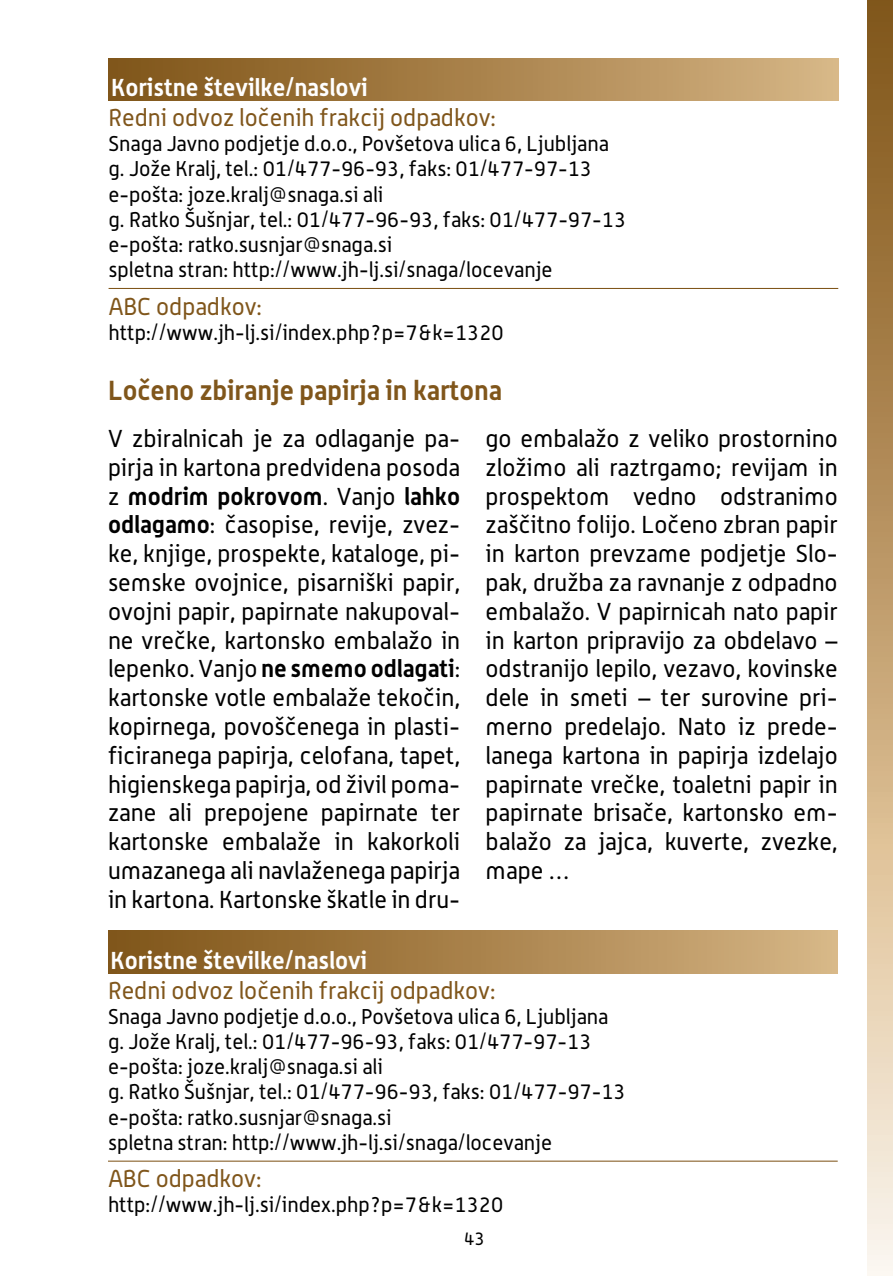
<style>
.page{position:relative;width:893px;height:1276px;background:#fff}
.page>*{position:absolute;margin:0;border:0;box-sizing:border-box;transform-origin:0 0}
.t1{font:700 27px "Alwyn OT";color:#80561b}
.t2{font:24px/28.8px "Alwyn OT";color:#000;text-align:justify}
.t3{font:24px "Alwyn OT";color:#80561b}
.t4{font:700 24px "Alwyn OT";color:#fff}
.t5{font:21px/25.2px "Alwyn OT";color:#000}
.t6{font:18px "Alwyn OT";color:#000}
.s1{font-weight:700}
</style>
<div class="page">
<div style="left:868px;top:0;width:25px;height:1276px;background:linear-gradient(to bottom,#82510d,#fff7e5)"></div>
<hr style="left:109px;top:288px;width:729px;height:1px;background:#80561b">
<div style="left:109px;top:58px;width:729px;height:43px;background:linear-gradient(to right,#7e5315,#d5b484)"></div>
<hr style="left:108px;top:1160px;width:730px;height:1px;background:#80561b">
<div style="left:108px;top:930px;width:730px;height:43px;background:linear-gradient(to right,#7e5315,#d5b484)"></div>
<p class="t4" style="left:111px;top:73px;width:258px">Koristne številke/naslovi</p>
<p class="t3" style="left:109px;top:103px;width:389px">Redni odvoz ločenih frakcij odpadkov:</p>
<p class="t5" style="left:109px;top:132px;width:519px">Snaga Javno podjetje d.o.o., Povšetova ulica 6, Ljubljana g. Jože Kralj, tel.: 01/477-96-93, faks: 01/477-97-13 e-pošta: joze.kralj@snaga.si ali<br>g. Ratko Šušnjar, tel.: 01/477-96-93, faks: 01/477-97-13 e-pošta: ratko.susnjar@snaga.si<br>spletna stran: http://www.jh-lj.si/snaga/locevanje</p>
<p class="t3" style="left:109px;top:292px;width:155px">ABC odpadkov:</p>
<p class="t5" style="left:109px;top:320px;width:397px">http://www.jh-lj.si/index.php?p=7&amp;k=1320</p>
<p class="t1" style="left:108px;top:373px;width:395px">Ločeno zbiranje papirja in kartona</p>
<p class="t2" style="left:108px;top:424px;width:354px">V zbiralnicah je za odlaganje pa&shy;pirja in kartona predvidena posoda z <span class="s1">modrim pokrovom</span>. Vanjo <span class="s1">lahko odlagamo</span>: časopise, revije, zvez&shy;ke, knjige, prospekte, kataloge, pi&shy;semske ovojnice, pisarniški papir, ovojni papir, papirnate nakupoval&shy;ne vrečke, kartonsko embalažo in lepenko. Vanjo <span class="s1">ne smemo odlagati</span>: kartonske votle embalaže tekočin, kopirnega, povoščenega in plasti&shy;ficiranega papirja, celofana, tapet, higienskega papirja, od živil poma&shy;zane ali prepojene papirnate ter kartonske embalaže in kakorkoli umazanega ali navlaženega papirja in kartona. Kartonske škatle in dru-</p>
<p class="t2" style="left:486px;top:424px;width:354px">go embalažo z veliko prostornino zložimo ali raztrgamo; revijam in prospektom vedno odstranimo zaščitno folijo. Ločeno zbran papir in karton prevzame podjetje Slo&shy;pak, družba za ravnanje z odpadno embalažo. V papirnicah nato papir in karton pripravijo za obdelavo – odstranijo lepilo, vezavo, kovinske dele in smeti – ter surovine pri&shy;merno predelajo. Nato iz prede&shy;lanega kartona in papirja izdelajo papirnate vrečke, toaletni papir in papirnate brisače, kartonsko em&shy;balažo za jajca, kuverte, zvezke, mape …</p>
<p class="t4" style="left:111px;top:945px;width:258px">Koristne številke/naslovi</p>
<p class="t3" style="left:108px;top:976px;width:389px">Redni odvoz ločenih frakcij odpadkov:</p>
<p class="t5" style="left:108px;top:1004px;width:519px">Snaga Javno podjetje d.o.o., Povšetova ulica 6, Ljubljana g. Jože Kralj, tel.: 01/477-96-93, faks: 01/477-97-13 e-pošta: joze.kralj@snaga.si ali<br>g. Ratko Šušnjar, tel.: 01/477-96-93, faks: 01/477-97-13 e-pošta: ratko.susnjar@snaga.si<br>spletna stran: http://www.jh-lj.si/snaga/locevanje</p>
<p class="t3" style="left:108px;top:1164px;width:155px">ABC odpadkov:</p>
<p class="t5" style="left:108px;top:1192px;width:397px">http://www.jh-lj.si/index.php?p=7&amp;k=1320</p>
<p class="t6" style="left:464px;top:1228px;width:22px">43</p>
</div>
